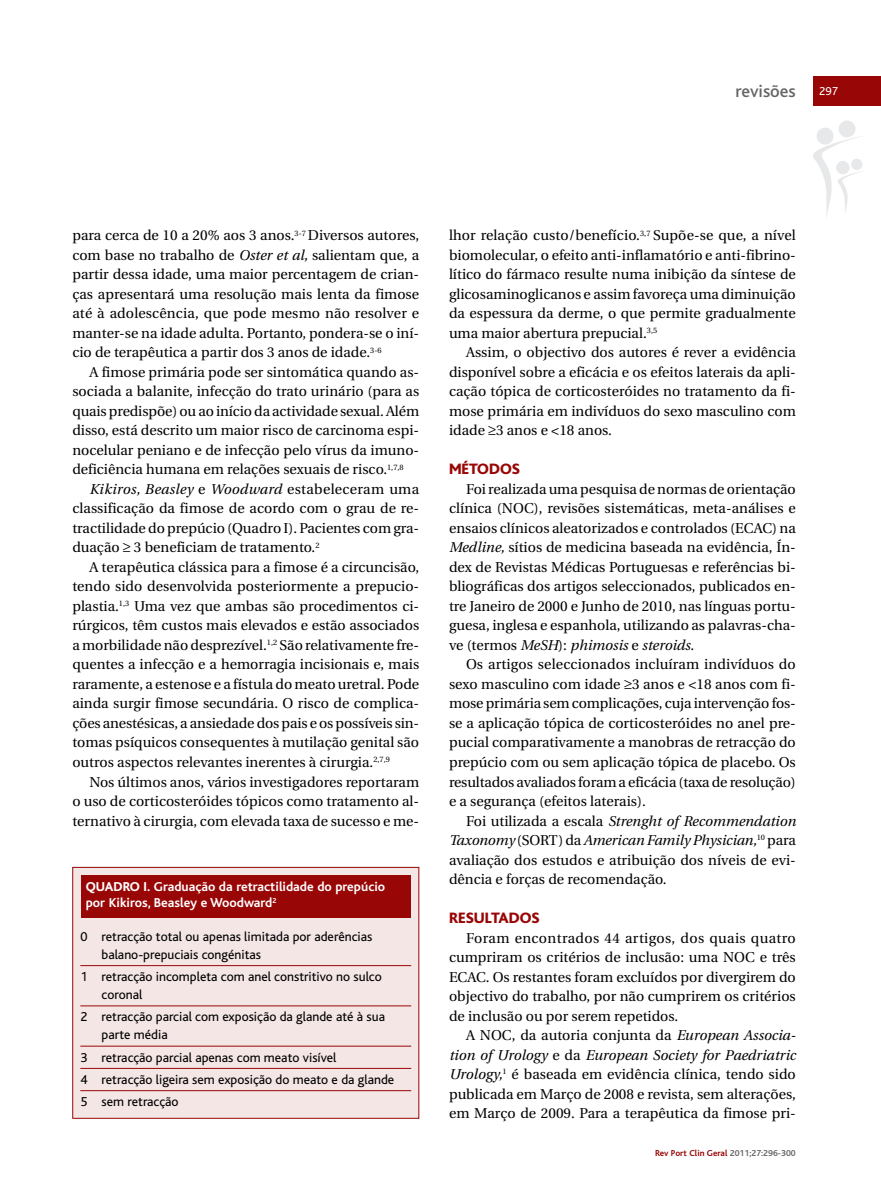
<style>
.page{position:relative;width:881px;height:1191px;background:#fff}
.page>*{position:absolute;margin:0;border:0;box-sizing:border-box;transform-origin:0 0}
.t1{font:500 18px "Bliss";color:#666}
.t2{font:800 15.75px "Bliss";color:#980605}
.t3{font:14.25px/19.5px "Utopia";color:#000;text-align:justify}
.t4{font:13.5px/18px "Bliss";color:#000}
.t5{font:700 13.5px/16.2px "Bliss";color:#fff}
.t6{font:12px "Bliss";color:#fff}
.t7{font:700 9px "Bliss";color:#980605}
.s1{font-style:italic}
.s2{font-weight:800}
.s3{color:#666}
</style>
<div class="page">
<svg style="left:813px;top:120px;width:49px;height:97px"></svg>
<div style="left:812px;top:77px;width:68px;height:29px;background:#980605"></div>
<div style="left:73px;top:867px;width:345px;height:251px;background:#f5e6e6"></div>
<div style="left:72px;top:867px;width:347px;height:251px;border:1px solid #980605"></div>
<hr style="left:80px;top:965px;width:331px;height:1px;background:#980605">
<hr style="left:80px;top:1005px;width:331px;height:1px;background:#980605">
<hr style="left:80px;top:1045px;width:331px;height:1px;background:#980605">
<hr style="left:80px;top:1068px;width:331px;height:1px;background:#980605">
<hr style="left:80px;top:1090px;width:331px;height:1px;background:#980605">
<div style="left:81px;top:875px;width:329px;height:43px;background:#980605"></div>
<p class="t1" style="left:735px;top:85px;width:62px">revisões</p>
<p class="t6" style="left:819px;top:87px;width:20px">297</p>
<p class="t3" style="left:72px;top:227px;width:348px">para cerca de 10 a 20% aos 3 anos.<sup>3-7</sup> Diversos autores, com base no trabalho de <span class="s1">Oster et al,</span> salientam que, a partir dessa idade, uma maior percentagem de crian&shy;ças apresentará uma resolução mais lenta da fimose até à adolescência, que pode mesmo não resolver e manter-se na idade adulta. Portanto, pondera-se o iní&shy;cio de terapêutica a partir dos 3 anos de idade.<sup>3-6</sup></p>
<p class="t3" style="left:72px;top:363px;width:348px;text-indent:17px">A fimose primária pode ser sintomática quando as&shy;sociada a balanite, infecção do trato urinário (para as quais predispõe) ou ao início da actividade sexual. Além disso, está descrito um maior risco de carcinoma espi&shy;nocelular peniano e de infecção pelo vírus da imuno&shy;deficiência humana em relações sexuais de risco.<sup>1,7,8</sup></p>
<p class="t3" style="left:72px;top:480px;width:348px;text-indent:17px"><span class="s1">Kikiros, Beasley</span> e <span class="s1">Woodward</span> estabeleceram uma classificação da fimose de acordo com o grau de re&shy;tractilidade do prepúcio (Quadro I). Pacientes com gra&shy;duação ≥ 3 beneficiam de tratamento.<sup>2</sup></p>
<p class="t3" style="left:72px;top:558px;width:348px;text-indent:17px">A terapêutica clássica para a fimose é a circuncisão, tendo sido desenvolvida posteriormente a prepucio&shy;plastia.<sup>1,3</sup> Uma vez que ambas são procedimentos ci&shy;rúrgicos, têm custos mais elevados e estão associados a morbilidade não desprezível.<sup>1,2</sup> São relativamente fre&shy;quentes a infecção e a hemorragia incisionais e, mais raramente, a estenose e a fístula do meato uretral. Pode ainda surgir fimose secundária. O risco de complica&shy;ções anestésicas, a ansiedade dos pais e os possíveis sin&shy;tomas psíquicos consequentes à mutilação genital são outros aspectos relevantes inerentes à cirurgia.<sup>2,7,9</sup></p>
<p class="t3" style="left:72px;top:773px;width:348px;text-indent:17px">Nos últimos anos, vários investigadores reportaram o uso de corticosteróides tópicos como tratamento al&shy;ternativo à cirurgia, com elevada taxa de sucesso e me-</p>
<p class="t5" style="left:86px;top:880px;width:301px"><span class="s2">QUADRO I.</span> Graduação da retractilidade do prepúcio por Kikiros, Beasley e Woodward<sup>2</sup></p>
<p class="t4" style="left:101px;top:929px;width:272px;text-indent:-21px">0 retracção total ou apenas limitada por aderências balano-prepuciais congénitas</p>
<p class="t4" style="left:101px;top:969px;width:282px;text-indent:-21px">1 retracção incompleta com anel constritivo no sulco coronal</p>
<p class="t4" style="left:101px;top:1009px;width:285px;text-indent:-21px">2 retracção parcial com exposição da glande até à sua parte média</p>
<p class="t4" style="left:80px;top:1047px;width:315px;line-height:22.2px">3 retracção parcial apenas com meato visível<br>4 retracção ligeira sem exposição do meato e da glande<br>5 sem retracção</p>
<p class="t3" style="left:449px;top:227px;width:348px">lhor relação custo/benefício.<sup>3,7</sup> Supõe-se que, a nível biomolecular, o efeito anti-inflamatório e anti-fibrino&shy;lítico do fármaco resulte numa inibição da síntese de glicosaminoglicanos e assim favoreça uma diminuição da espessura da derme, o que permite gradualmente uma maior abertura prepucial.<sup>3,5</sup></p>
<p class="t3" style="left:449px;top:344px;width:348px;text-indent:17px">Assim, o objectivo dos autores é rever a evidência disponível sobre a eficácia e os efeitos laterais da apli&shy;cação tópica de corticosteróides no tratamento da fi&shy;mose primária em indivíduos do sexo masculino com idade ≥3 anos e &lt;18 anos.</p>
<p class="t2" style="left:449px;top:464px;width:72px">MÉTODOS</p>
<p class="t3" style="left:449px;top:480px;width:348px;text-indent:17px">Foi realizada uma pesquisa de normas de orientação clínica (NOC), revisões sistemáticas, meta-análises e ensaios clínicos aleatorizados e controlados (ECAC) na <span class="s1">Medline,</span> sítios de medicina baseada na evidência, Ín&shy;dex de Revistas Médicas Portuguesas e referências bi&shy;bliográficas dos artigos seleccionados, publicados en&shy;tre Janeiro de 2000 e Junho de 2010, nas línguas portu&shy;guesa, inglesa e espanhola, utilizando as palavras-cha&shy;ve (termos <span class="s1">MeSH</span>): <span class="s1">phimosis</span> e <span class="s1">steroids</span>.</p>
<p class="t3" style="left:449px;top:656px;width:348px;text-indent:17px">Os artigos seleccionados incluíram indivíduos do sexo masculino com idade ≥3 anos e &lt;18 anos com fi&shy;mose primária sem complicações, cuja intervenção fos&shy;se a aplicação tópica de corticosteróides no anel pre&shy;pucial comparativamente a manobras de retracção do prepúcio com ou sem aplicação tópica de placebo. Os resultados avaliados foram a eficácia (taxa de resolução) e a segurança (efeitos laterais).</p>
<p class="t3" style="left:449px;top:812px;width:348px;text-indent:17px">Foi utilizada a escala <span class="s1">Strenght of Recommendation Taxonomy</span> (SORT) da <span class="s1">American Family Physician,</span><sup>10</sup> para avaliação dos estudos e atribuição dos níveis de evi&shy;dência e forças de recomendação.</p>
<p class="t2" style="left:449px;top:912px;width:92px">RESULTADOS</p>
<p class="t3" style="left:449px;top:929px;width:348px;text-indent:17px">Foram encontrados 44 artigos, dos quais quatro cumpriram os critérios de inclusão: uma NOC e três ECAC. Os restantes foram excluídos por divergirem do objectivo do trabalho, por não cumprirem os critérios de inclusão ou por serem repetidos.</p>
<p class="t3" style="left:449px;top:1026px;width:348px;text-indent:17px">A NOC, da autoria conjunta da <span class="s1">European Associa&shy;tion of Urology</span> e da <span class="s1">European Society for Paedriatric Urology,</span><sup>1</sup> é baseada em evidência clínica, tendo sido publicada em Março de 2008 e revista, sem alterações, em Março de 2009. Para a terapêutica da fimose pri-</p>
<p class="t7" style="left:655px;top:1149px;width:142px">Rev Port Clin Geral <span class="s3">2011;27:296-300</span></p>
</div>
